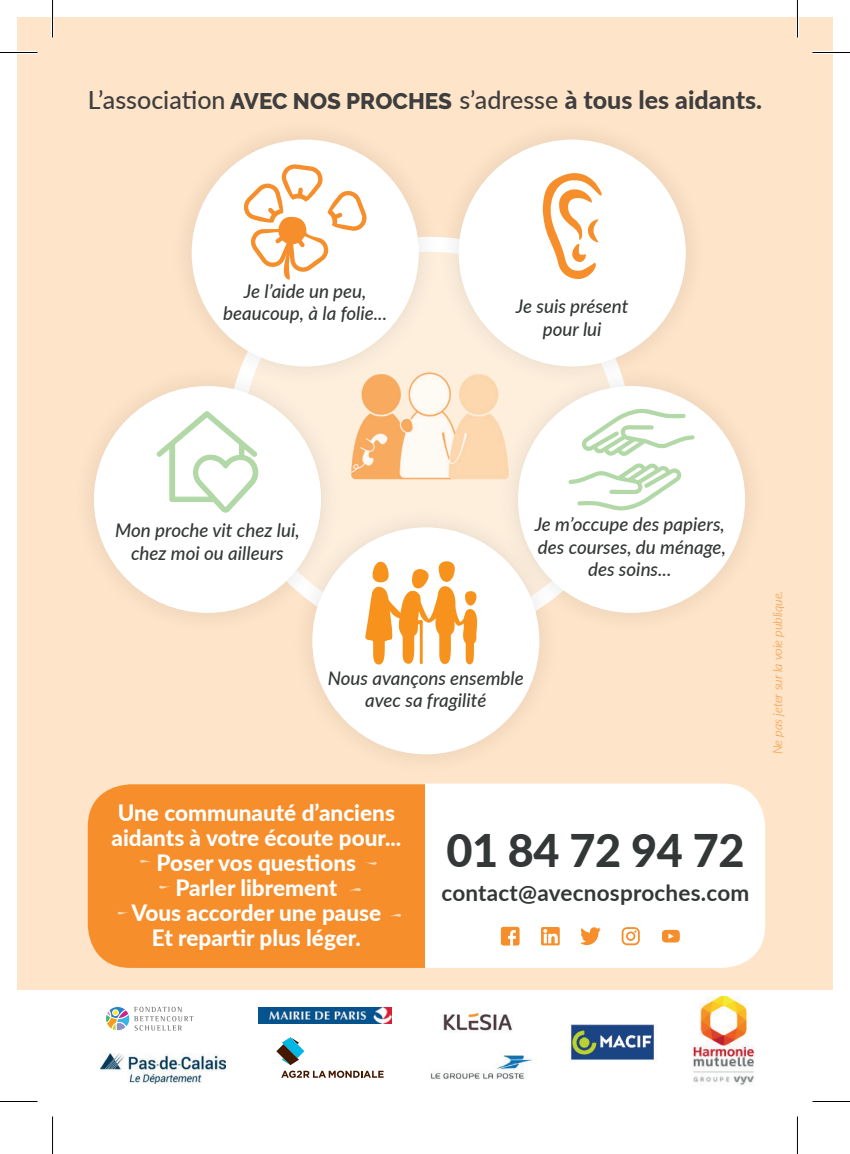
<style>
.page{position:relative;width:850px;height:1154px;background:#fff}
.page>*{position:absolute;margin:0;border:0;box-sizing:border-box;transform-origin:0 0}
.t1{font:800 45px "Lato";letter-spacing:-.01em;color:#343737}
.t2{font:500 25px "Lato";color:#3e3e3f}
.t3{font:800 22.5px/25px "Lato";color:#fff;text-align:center}
.t4{font:700 22.5px "Lato";letter-spacing:.01em;color:#343737}
.t5{font:italic 500 18.75px/22.5px "Lato";color:#343737;text-align:center}
.t6{font:italic 300 12.5px "Lato";color:#f68e2b}
.s1{font-family:"Raleway";font-weight:800;font-size:22.5px}
.s2{font-weight:800}
</style>
<div class="page">
<img style="left:430px;top:1055px;width:102px;height:25px">
<div style="left:17px;top:17px;width:815px;height:973px;background:#fee4c8"></div>
<div style="left:88px;top:784px;width:337px;height:184px;background:#f68e2b"></div>
<div style="left:425px;top:783px;width:339px;height:185px;background:#fff"></div>
<div style="left:169px;top:117px;width:272px;height:272px;background:#231f20;opacity:.1"></div>
<div style="left:191px;top:140px;width:227px;height:226px;background:#fff;border-radius:50%"></div>
<div style="left:517px;top:386px;width:227px;height:227px;background:#fff;border-radius:50%"></div>
<svg style="left:568px;top:463px;width:113px;height:48px"></svg>
<svg style="left:582px;top:408px;width:112px;height:48px"></svg>
<div style="left:71px;top:363px;width:272px;height:272px;background:#231f20;opacity:.1"></div>
<div style="left:94px;top:386px;width:227px;height:227px;background:#fff;border-radius:50%"></div>
<svg style="left:157px;top:411px;width:102px;height:102px"></svg>
<div style="left:436px;top:117px;width:271px;height:272px;background:#231f20;opacity:.1"></div>
<div style="left:458px;top:140px;width:227px;height:226px;background:#fff;border-radius:50%"></div>
<svg style="left:542px;top:173px;width:59px;height:106px"></svg>
<div style="left:289px;top:505px;width:272px;height:272px;background:#231f20;opacity:.1"></div>
<div style="left:312px;top:527px;width:227px;height:227px;background:#fff;border-radius:50%"></div>
<img style="left:314px;top:349px;width:231px;height:159px">
<img style="left:100px;top:1053px;width:126px;height:31px">
<svg style="left:276px;top:1037px;width:107px;height:41px"></svg>
<img style="left:692px;top:997px;width:63px;height:88px">
<img style="left:443px;top:1013px;width:70px;height:18px">
<svg style="left:105px;top:1006px;width:89px;height:25px"></svg>
<img style="left:571px;top:1024px;width:83px;height:36px">
<img style="left:258px;top:1008px;width:133px;height:16px">
<svg style="left:580px;top:927px;width:20px;height:18px"></svg>
<svg style="left:540px;top:927px;width:19px;height:18px"></svg>
<svg style="left:621px;top:927px;width:18px;height:18px"></svg>
<svg style="left:500px;top:927px;width:19px;height:18px"></svg>
<svg style="left:661px;top:930px;width:18px;height:12px"></svg>
<svg style="left:365px;top:860px;width:12px;height:7px"></svg>
<svg style="left:348px;top:885px;width:13px;height:8px"></svg>
<svg style="left:389px;top:911px;width:12px;height:7px"></svg>
<svg style="left:139px;top:857px;width:12px;height:7px"></svg>
<svg style="left:158px;top:884px;width:12px;height:7px"></svg>
<svg style="left:117px;top:910px;width:11px;height:7px"></svg>
<svg style="left:239px;top:159px;width:133px;height:121px"></svg>
<svg style="left:365px;top:561px;width:112px;height:104px"></svg>
<hr style="left:0;top:51px;width:38px;height:3px;background:#fff">
<hr style="left:812px;top:51px;width:37px;height:3px;background:#fff">
<hr style="left:51px;top:0;width:3px;height:38px;background:#fff">
<hr style="left:795px;top:0;width:3px;height:38px;background:#fff">
<hr style="left:0;top:52px;width:38px;height:1px;background:#000">
<hr style="left:812px;top:52px;width:37px;height:1px;background:#000">
<hr style="left:0;top:1101px;width:38px;height:1px;background:#000">
<hr style="left:812px;top:1101px;width:37px;height:1px;background:#000">
<hr style="left:52px;top:0;width:1px;height:38px;background:#000">
<hr style="left:52px;top:1116px;width:1px;height:38px;background:#000">
<hr style="left:796px;top:0;width:1px;height:38px;background:#000">
<hr style="left:796px;top:1116px;width:1px;height:38px;background:#000">
<h2 class="t2" style="left:88px;top:82px;width:675px">L’association <span class="s1">AVEC NOS PROCHES</span> s’adresse <span class="s2">à tous les aidants.</span></h2>
<p class="t5" style="left:223px;top:279px;width:165px">Je l’aide un peu, beaucoup, à la folie...</p>
<p class="t5" style="left:515px;top:294px;width:114px">Je suis présent pour lui</p>
<p class="t5" style="left:115px;top:519px;width:186px">Mon proche vit chez lui, chez moi ou ailleurs</p>
<p class="t5" style="left:534px;top:512px;width:192px">Je m’occupe des papiers, des courses, du ménage, des soins...</p>
<p class="t5" style="left:327px;top:666px;width:197px">Nous avançons ensemble avec sa fragilité</p>
<p class="t3" style="left:111px;top:799px;width:291px">Une communauté d’anciens aidants à votre écoute pour...<br>Poser vos questions<br>Parler librement<br>Vous accorder une pause<br>Et repartir plus léger.</p>
<h1 class="t1" style="left:446px;top:817px;width:299px">01 84 72 94 72</h1>
<p class="t4" style="left:441px;top:876px;width:309px">contact@avecnosproches.com</p>
<p class="t6" style="left:768px;top:754px;width:165px;rotate:-90deg">Ne pas jeter sur la voie publique.</p>
</div>
